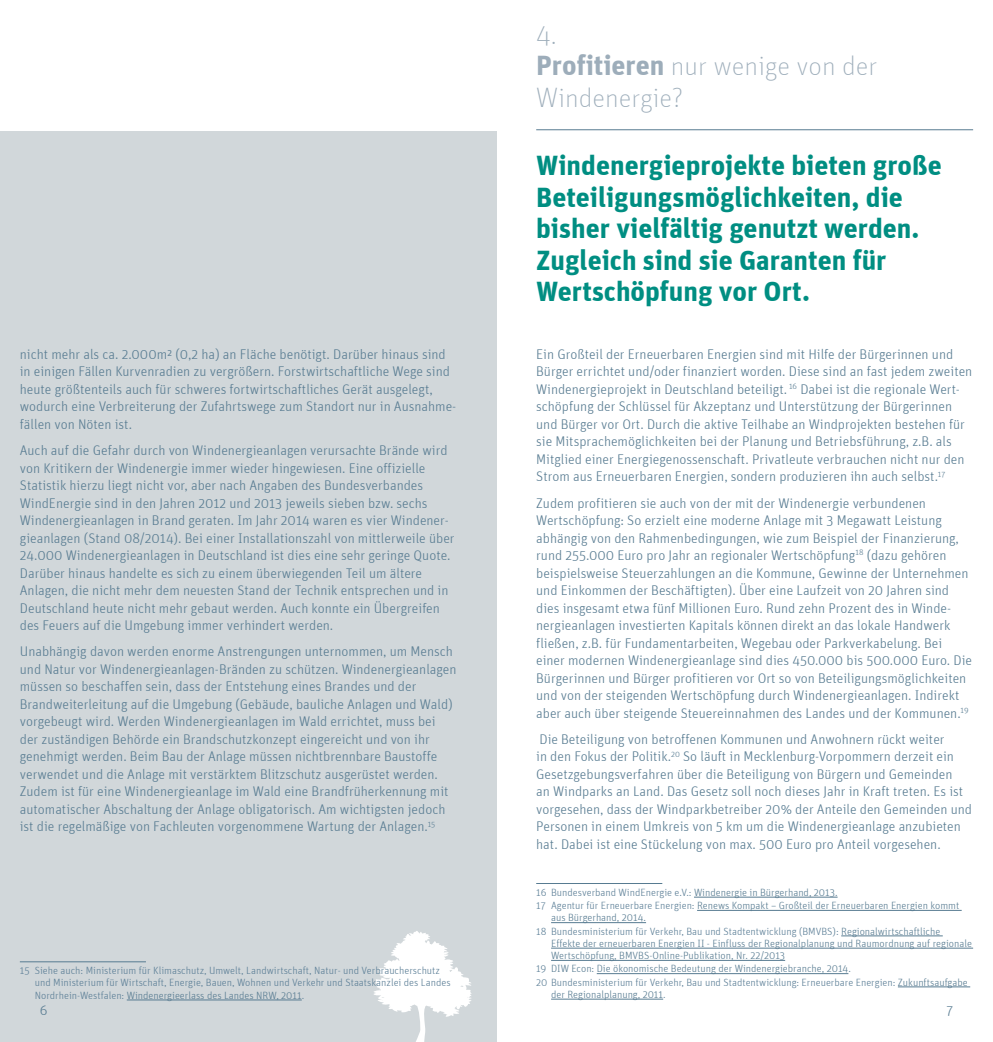
<style>
.page{position:relative;width:993px;height:1042px;background:#fff}
.page>*{position:absolute;margin:0;border:0;box-sizing:border-box;transform-origin:0 0}
.head2{font:700 28px/31.5px "Unit";color:#008e82}
.head1{font:100 28px/31.5px "Unit";color:#9dadba}
.copy{font:300 14px/17.5px "Unit";color:#577b91}
.Start_Copy{font:300 14px/17.5px "Unit";color:#577b91}
.FN2{font:300 10.5px/12.2px "Unit";color:#5b7e96}
.FN2-2{font:300 10.5px/12.2px "Unit";color:#577b91}
.s1{font-weight:700}
.s2{color:#577b91}
.s3{color:#5b7e96}
</style>
<div class="page">
<div style="left:0;top:131px;width:496px;height:911px;background:#d1d7da"></div>
<hr style="left:536px;top:883px;width:126px;height:1px;background:#577b91">
<hr style="left:693px;top:897px;width:144px;height:1px;background:#577b91">
<hr style="left:696px;top:910px;width:265px;height:1px;background:#577b91">
<hr style="left:551px;top:922px;width:95px;height:1px;background:#577b91">
<hr style="left:840px;top:935px;width:102px;height:1px;background:#577b91">
<hr style="left:551px;top:948px;width:421px;height:1px;background:#577b91">
<hr style="left:551px;top:960px;width:233px;height:1px;background:#577b91">
<hr style="left:596px;top:973px;width:252px;height:1px;background:#577b91">
<hr style="left:897px;top:986px;width:72px;height:1px;background:#577b91">
<hr style="left:551px;top:999px;width:112px;height:1px;background:#577b91">
<hr style="left:536px;top:129px;width:436px;height:1px;background:#577b91">
<svg style="left:374px;top:931px;width:97px;height:111px"></svg>
<hr style="left:20px;top:961px;width:126px;height:1px;background:#577b91">
<hr style="left:127px;top:999px;width:175px;height:1px;background:#577b91">
<p class="head1" style="left:536px;top:18px;width:342px">4.<br><span class="s1">Profitieren</span> nur wenige von der<br>Windenergie?</p>
<p class="copy" style="left:20px;top:345px;width:438px">nicht mehr als ca. 2.000m² (0,2 ha) an Fläche benötigt. Darüber hinaus sind in einigen Fällen Kurvenradien zu vergrößern. Forstwirtschaftliche Wege sind heute größtenteils auch für schweres fortwirtschaftliches Gerät ausgelegt, wodurch eine Verbreiterung der Zufahrtswege zum Standort nur in Ausnahme&shy;fällen von Nöten ist.</p>
<p class="copy" style="left:20px;top:441px;width:436px">Auch auf die Gefahr durch von Windenergieanlagen verursachte Brände wird von Kritikern der Windenergie immer wieder hingewiesen. Eine offizielle Statistik hierzu liegt nicht vor, aber nach Angaben des Bundesverbandes WindEnergie sind in den Jahren 2012 und 2013 jeweils sieben bzw. sechs Windenergieanlagen in Brand geraten. Im Jahr 2014 waren es vier Windener&shy;gieanlagen (Stand 08/2014). Bei einer Installationszahl von mittlerweile über 24.000 Windenergieanlagen in Deutschland ist dies eine sehr geringe Quote.<br>Darüber hinaus handelte es sich zu einem überwiegenden Teil um ältere Anlagen, die nicht mehr dem neuesten Stand der Technik entsprechen und in Deutschland heute nicht mehr gebaut werden. Auch konnte ein Übergreifen des Feuers auf die Umgebung immer verhindert werden.</p>
<p class="copy" style="left:20px;top:643px;width:438px">Unabhängig davon werden enorme Anstrengungen unternommen, um Mensch und Natur vor Windenergieanlagen-Bränden zu schützen. Windenergieanlagen müssen so beschaffen sein, dass der Entstehung eines Brandes und der Brandweiterleitung auf die Umgebung (Gebäude, bauliche Anlagen und Wald) vorgebeugt wird. Werden Windenergieanlagen im Wald errichtet, muss bei der zuständigen Behörde ein Brandschutzkonzept eingereicht und von ihr genehmigt werden. Beim Bau der Anlage müssen nichtbrennbare Baustoffe verwendet und die Anlage mit verstärktem Blitzschutz ausgerüstet werden.<br>Zudem ist für eine Windenergieanlage im Wald eine Brandfrüherkennung mit automatischer Abschaltung der Anlage obligatorisch. Am wichtigsten jedoch ist die regelmäßige von Fachleuten vorgenommene Wartung der Anlagen.<sup>15</sup></p>
<p class="FN2" style="left:35px;top:964px;width:417px;text-indent:-15px">15 Siehe auch: Ministerium für Klimaschutz, Umwelt, Landwirtschaft, Natur- und Verbraucherschutz und Ministerium für Wirtschaft, Energie, Bauen, Wohnen und Verkehr und Staatskanzlei des Landes<br>Nordrhein-Westfalen: <span class="s2">Windenergieerlass des Landes NRW, 2011</span>.</p>
<p class="head2" style="left:536px;top:149px;width:407px">Windenergieprojekte bieten große<br>Beteiligungsmöglichkeiten, die bisher vielfältig genutzt werden.<br>Zugleich sind sie Garanten für<br>Wertschöpfung vor Ort.</p>
<p class="Start_Copy" style="left:536px;top:345px;width:437px">Ein Großteil der Erneuerbaren Energien sind mit Hilfe der Bürgerinnen und Bürger errichtet und/oder finanziert worden. Diese sind an fast jedem zweiten Windenergieprojekt in Deutschland beteiligt. <sup>16</sup> Dabei ist die regionale Wert&shy;schöpfung der Schlüssel für Akzeptanz und Unterstützung der Bürgerinnen und Bürger vor Ort. Durch die aktive Teilhabe an Windprojekten bestehen für sie Mitsprachemöglichkeiten bei der Planung und Betriebsführung, z.B. als Mitglied einer Energiegenossenschaft. Privatleute verbrauchen nicht nur den Strom aus Erneuerbaren Energien, sondern produzieren ihn auch selbst.<sup>17</sup></p>
<p class="copy" style="left:536px;top:494px;width:437px">Zudem profitieren sie auch von der mit der Windenergie verbundenen Wertschöpfung: So erzielt eine moderne Anlage mit 3 Megawatt Leistung abhängig von den Rahmenbedingungen, wie zum Beispiel der Finanzierung, rund 255.000 Euro pro Jahr an regionaler Wertschöpfung<sup>18</sup> (dazu gehören beispielsweise Steuerzahlungen an die Kommune, Gewinne der Unternehmen und Einkommen der Beschäftigten). Über eine Laufzeit von 20 Jahren sind dies insgesamt etwa fünf Millionen Euro. Rund zehn Prozent des in Winde&shy;nergieanlagen investierten Kapitals können direkt an das lokale Handwerk fließen, z.B. für Fundamentarbeiten, Wegebau oder Parkverkabelung. Bei einer modernen Windenergieanlage sind dies 450.000 bis 500.000 Euro. Die Bürgerinnen und Bürger profitieren vor Ort so von Beteiligungsmöglichkeiten und von der steigenden Wertschöpfung durch Windenergieanlagen. Indirekt aber auch über steigende Steuereinnahmen des Landes und der Kommunen.<sup>19</sup></p>
<p class="copy" style="left:536px;top:730px;width:437px">Die Beteiligung von betroffenen Kommunen und Anwohnern rückt weiter<br>in den Fokus der Politik.<sup>20</sup> So läuft in Mecklenburg-Vorpommern derzeit ein Gesetzgebungsverfahren über die Beteiligung von Bürgern und Gemeinden<br>an Windparks an Land. Das Gesetz soll noch dieses Jahr in Kraft treten. Es ist vorgesehen, dass der Windparkbetreiber 20% der Anteile den Gemeinden und Personen in einem Umkreis von 5 km um die Windenergieanlage anzubieten hat. Dabei ist eine Stückelung von max. 500 Euro pro Anteil vorgesehen.</p>
<p class="FN2" style="left:536px;top:886px;width:303px">16 Bundesverband WindEnergie e.V.: <span class="s2">Windenergie in Bürgerhand, 2013.</span></p>
<p class="FN2-2" style="left:551px;top:899px;width:409px;text-indent:-15px"><span class="s3">17 Agentur für Erneuerbare Energien:</span> Renews Kompakt – Großteil der Erneuerbaren Energien kommt aus Bürgerhand, 2014.</p>
<p class="FN2-2" style="left:551px;top:924px;width:422px;text-indent:-15px"><span class="s3">18 Bundesministerium für Verkehr, Bau und Stadtentwicklung (BMVBS):</span> Regionalwirtschaftliche<br>Effekte der erneuerbaren Energien II - Einfluss der Regionalplanung und Raumordnung auf regionale<br>Wertschöpfung, BMVBS-Online-Publikation, Nr. 22/2013</p>
<p class="FN2-2" style="left:536px;top:962px;width:316px"><span class="s3">19</span> DIW Econ: Die ökonomische Bedeutung der Windenergiebranche, 2014<span class="s3">.</span></p>
<p class="FN2" style="left:551px;top:975px;width:418px;text-indent:-15px">20 Bundesministerium für Verkehr, Bau und Stadtentwicklung: Erneuerbare Energien: <span class="s2">Zukunftsaufgabe der Regionalplanung, 2011</span>.</p>
<p class="copy" style="left:40px;top:1001px;width:9px">6</p>
<p class="copy" style="left:946px;top:1001px;width:8px">7</p>
</div>
